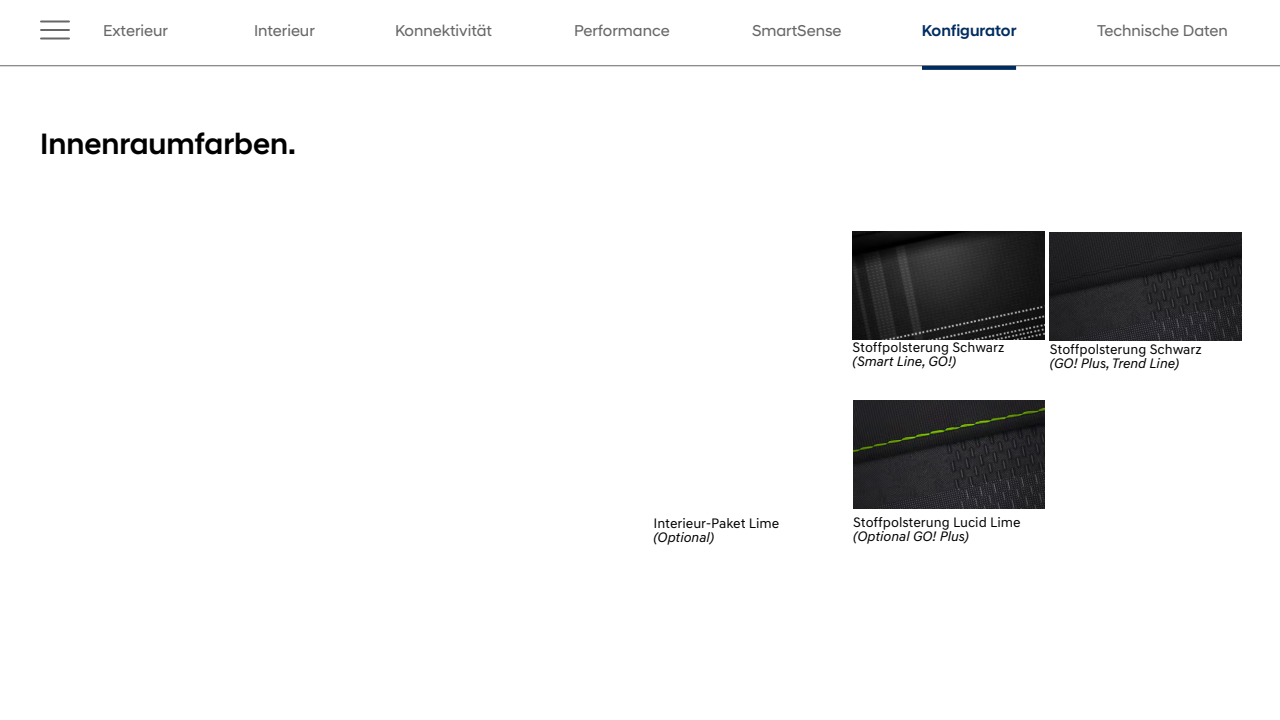
<style>
.page{position:relative;width:1280px;height:720px;background:#fff}
.page>*{position:absolute;margin:0;border:0;box-sizing:border-box;transform-origin:0 0}
.t1{font:500 30px "Hyundai Sans Head";color:#000}
.t2{font:16px "Hyundai Sans Head";color:#676767}
.t3{font:500 16px "Hyundai Sans Head";color:#002c5f}
.t4{font:14px "Hyundai Sans Text";color:#000}
.t5{font:italic 14px "Hyundai Sans Text";color:#000}
</style>
<div class="page">
<img style="left:853px;top:231px;width:191px;height:108px">
<img style="left:1050px;top:232px;width:192px;height:108px">
<img style="left:853px;top:400px;width:192px;height:108px">
<hr style="left:0;top:66px;width:1280px;height:1px;background:#676767">
<hr style="left:41px;top:20px;width:28px;height:2px;background:#676767">
<hr style="left:41px;top:38px;width:28px;height:2px;background:#676767">
<hr style="left:41px;top:29px;width:28px;height:2px;background:#676767">
<svg style="left:922px;top:66px;width:94px;height:4px"></svg>
<p class="t2" style="left:103px;top:21px;width:66px">Exterieur</p>
<p class="t2" style="left:254px;top:21px;width:62px">Interieur</p>
<p class="t2" style="left:395px;top:21px;width:99px">Konnektivität</p>
<p class="t2" style="left:574px;top:21px;width:97px">Performance</p>
<p class="t2" style="left:752px;top:21px;width:91px">SmartSense</p>
<p class="t3" style="left:922px;top:21px;width:96px">Konfigurator</p>
<p class="t2" style="left:1097px;top:21px;width:132px">Technische Daten</p>
<h1 class="t1" style="left:40px;top:126px;width:258px">Innenraumfarben.</h1>
<p class="t4" style="left:653px;top:515px;width:127px">Interieur-Paket Lime</p>
<p class="t5" style="left:653px;top:529px;width:62px">(Optional)</p>
<p class="t4" style="left:853px;top:339px;width:153px">Stoffpolsterung Schwarz</p>
<p class="t5" style="left:853px;top:353px;width:105px">(Smart Line, GO!)</p>
<p class="t4" style="left:1050px;top:340px;width:153px">Stoffpolsterung Schwarz</p>
<p class="t5" style="left:1050px;top:354px;width:131px">(GO! Plus, Trend Line)</p>
<p class="t4" style="left:853px;top:514px;width:169px">Stoffpolsterung Lucid Lime</p>
<p class="t5" style="left:853px;top:528px;width:117px">(Optional GO! Plus)</p>
</div>
